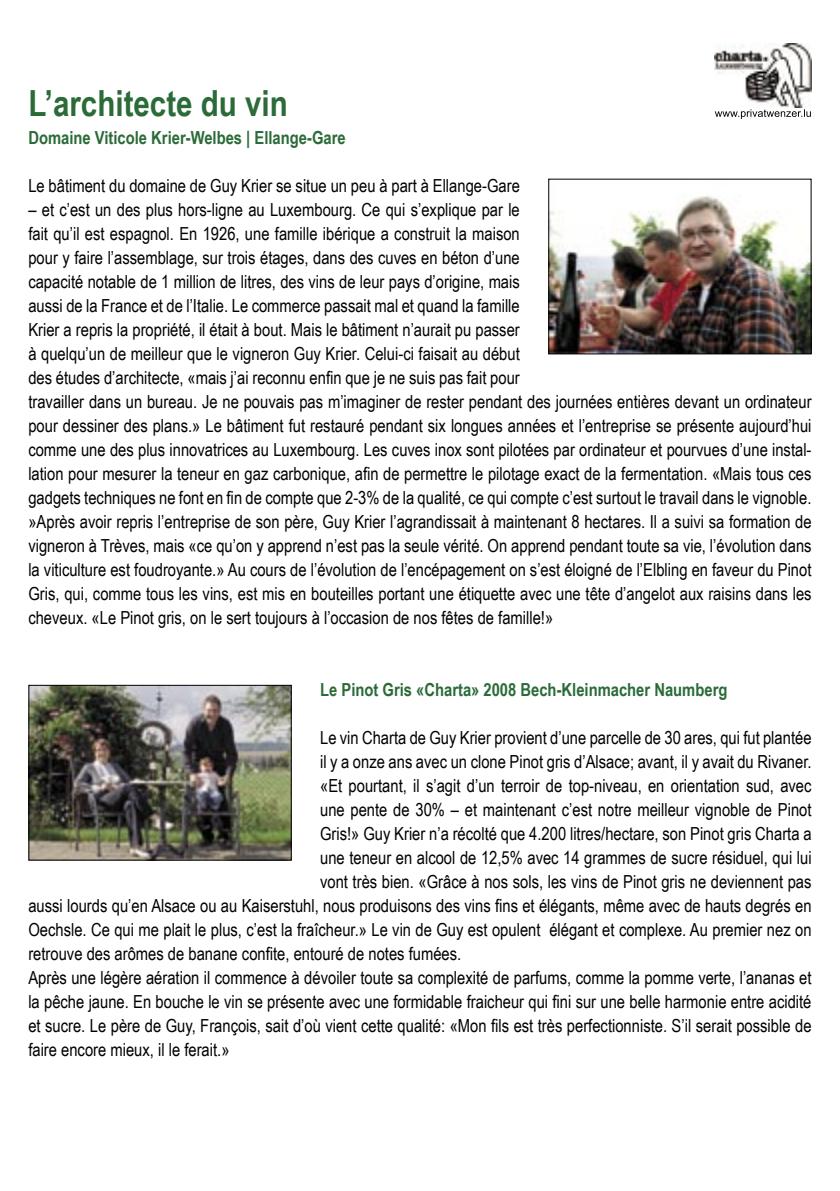
<style>
.page{position:relative;width:840px;height:1191px;background:#fff}
.page>*{position:absolute;margin:0;border:0;box-sizing:border-box;transform-origin:0 0}
.t1{font:700 36px "Arial Narrow";color:#2a6b38}
.t2{font:18px/24px "Arial Narrow";color:#000}
.t3{font:700 18px "Arial Narrow";color:#2a6b38}
</style>
<div class="page">
<img style="left:714px;top:44px;width:97px;height:64px">
<svg style="left:714px;top:109px;width:96px;height:10px"></svg>
<img style="left:548px;top:179px;width:263px;height:175px">
<img style="left:28px;top:685px;width:263px;height:175px">
<h1 class="t1" style="left:28px;top:76px;width:261px">L’architecte du vin</h1>
<p class="t3" style="left:28px;top:124px;width:318px">Domaine Viticole Krier-Welbes | Ellange-Gare</p>
<p class="t2" style="left:28px;top:173px;width:492px">Le bâtiment du domaine de Guy Krier se situe un peu à part à Ellange-Gare</p>
<p class="t2" style="left:28px;top:197px;width:784px">– et c’est un des plus hors-ligne au Luxembourg. Ce qui s’explique par le<br>fait qu’il est espagnol. En 1926, une famille ibérique a construit la maison<br>pour y faire l’assemblage, sur trois étages, dans des cuves en béton d’une<br>capacité notable de 1 million de litres, des vins de leur pays d’origine, mais<br>aussi de la France et de l’Italie. Le commerce passait mal et quand la famille<br>Krier a repris la propriété, il était à bout. Mais le bâtiment n’aurait pu passer<br>à quelqu’un de meilleur que le vigneron Guy Krier. Celui-ci faisait au début<br>des études d’architecte, «mais j’ai reconnu enfin que je ne suis pas fait pour<br>travailler dans un bureau. Je ne pouvais pas m’imaginer de rester pendant des journées entières devant un ordinateur pour dessiner des plans.» Le bâtiment fut restauré pendant six longues années et l’entreprise se présente aujourd’hui comme une des plus innovatrices au Luxembourg. Les cuves inox sont pilotées par ordinateur et pourvues d’une instal&shy;lation pour mesurer la teneur en gaz carbonique, afin de permettre le pilotage exact de la fermentation. «Mais tous ces gadgets techniques ne font en fin de compte que 2-3% de la qualité, ce qui compte c’est surtout le travail dans le vignoble. »Après avoir repris l’entreprise de son père, Guy Krier l’agrandissait à maintenant 8 hectares. Il a suivi sa formation de vigneron à Trèves, mais «ce qu’on y apprend n’est pas la seule vérité. On apprend pendant toute sa vie, l’évolution dans la viticulture est foudroyante.» Au cours de l’évolution de l’encépagement on s’est éloigné de l’Elbling en faveur du Pinot Gris, qui, comme tous les vins, est mis en bouteilles portant une étiquette avec une tête d’angelot aux raisins dans les cheveux. «Le Pinot gris, on le sert toujours à l’occasion de nos fêtes de famille!»</p>
<p class="t3" style="left:320px;top:676px;width:408px">Le Pinot Gris «Charta» 2008 Bech-Kleinmacher Naumberg</p>
<p class="t2" style="left:320px;top:725px;width:492px">Le vin Charta de Guy Krier provient d’une parcelle de 30 ares, qui fut plantée</p>
<p class="t2" style="left:320px;top:749px;width:492px">il y a onze ans avec un clone Pinot gris d’Alsace; avant, il y avait du Rivaner.</p>
<p class="t2" style="left:320px;top:773px;width:492px">«Et pourtant, il s’agit d’un terroir de top-niveau, en orientation sud, avec</p>
<p class="t2" style="left:320px;top:797px;width:492px">une pente de 30% – et maintenant c’est notre meilleur vignoble de Pinot</p>
<p class="t2" style="left:320px;top:821px;width:492px">Gris!» Guy Krier n’a récolté que 4.200 litres/hectare, son Pinot gris Charta a</p>
<p class="t2" style="left:320px;top:845px;width:492px">une teneur en alcool de 12,5% avec 14 grammes de sucre résiduel, qui lui</p>
<p class="t2" style="left:320px;top:869px;width:492px">vont très bien. «Grâce à nos sols, les vins de Pinot gris ne deviennent pas</p>
<p class="t2" style="left:28px;top:893px;width:784px">aussi lourds qu’en Alsace ou au Kaiserstuhl, nous produisons des vins fins et élégants, même avec de hauts degrés en</p>
<p class="t2" style="left:28px;top:917px;width:784px">Oechsle. Ce qui me plait le plus, c’est la fraîcheur.» Le vin de Guy est opulent élégant et complexe. Au premier nez on</p>
<p class="t2" style="left:28px;top:941px;width:434px">retrouve des arômes de banane confite, entouré de notes fumées.</p>
<p class="t2" style="left:28px;top:965px;width:784px">Après une légère aération il commence à dévoiler toute sa complexité de parfums, comme la pomme verte, l’ananas et</p>
<p class="t2" style="left:28px;top:989px;width:784px">la pêche jaune. En bouche le vin se présente avec une formidable fraicheur qui fini sur une belle harmonie entre acidité</p>
<p class="t2" style="left:28px;top:1013px;width:784px">et sucre. Le père de Guy, François, sait d’où vient cette qualité: «Mon fils est très perfectionniste. S’il serait possible de</p>
<p class="t2" style="left:28px;top:1037px;width:202px">faire encore mieux, il le ferait.»</p>
</div>
